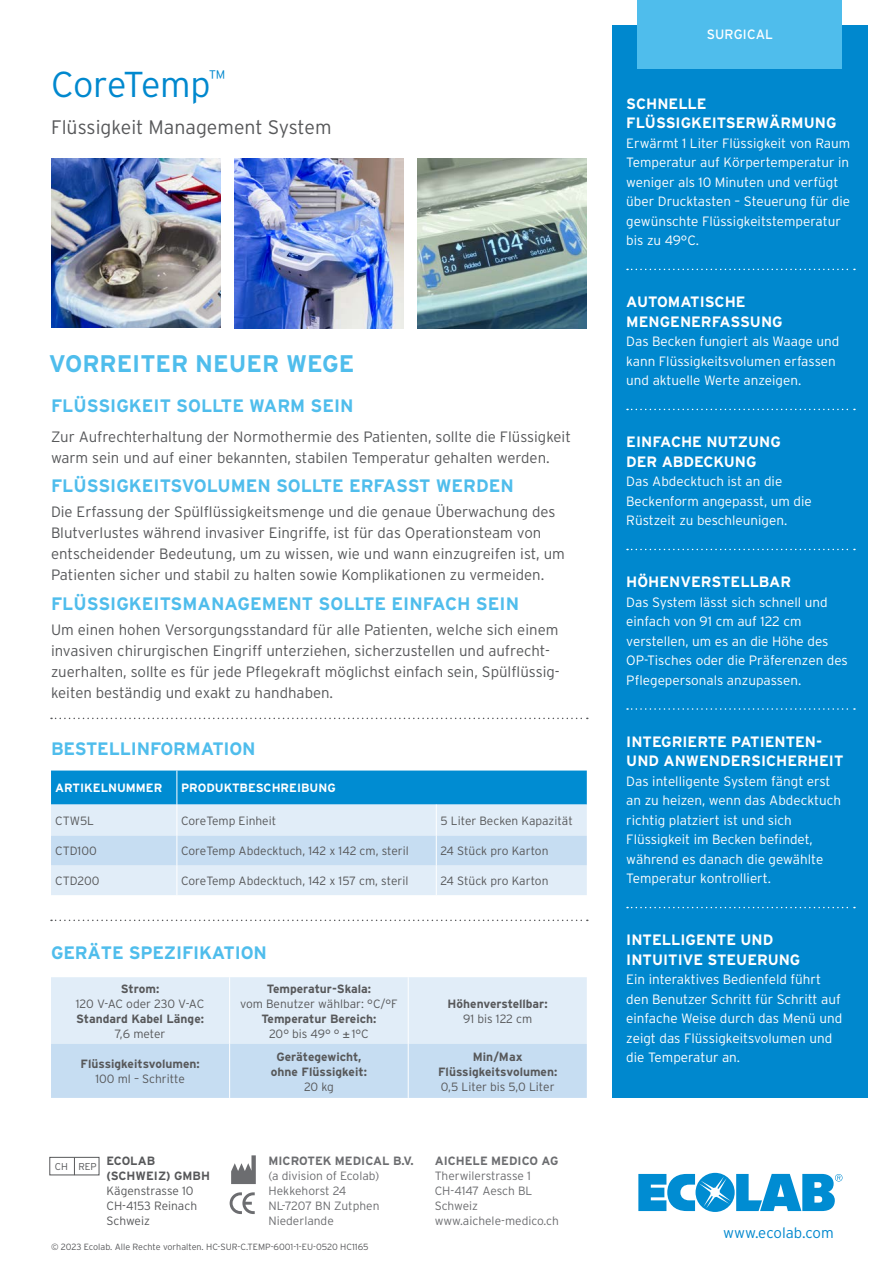
<style>
.page{position:relative;width:893px;height:1263px;background:#fff}
.page>*{position:absolute;margin:0;border:0;box-sizing:border-box;transform-origin:0 0}
.t1{font:300 36px "Interstate";letter-spacing:-.015em;color:#0088ce}
.t2{font:700 24px "Interstate";color:#4fbdec}
.t3{font:300 19.5px "Interstate";color:#57585a}
.t4{font:700 18px "Interstate";color:#4fbdec}
.t5{font:300 15px/21px "Interstate";color:#57585a}
.t6{font:700 15px/19.5px "Interstate";color:#fff}
.t7{font:300 15px "Interstate";color:#0088ce}
.t8{font:300 13.5px/19.5px "Interstate";color:#fff}
.t9{font:13.5px "Interstate";letter-spacing:.005em;color:#fff}
.t10{font:300 12px/15px "Interstate";color:#57585a}
.t11{font:700 12px/15px "Interstate";color:#57585a;text-align:center}
.t12{font:300 12px/15px "Interstate";color:#6c6d70}
.t13{font:700 12px "Interstate";color:#6c6d70}
.t14{font:700 12px "Interstate";color:#fff}
.t15{font:300 9.9px "Interstate";color:#57585a}
.t16{font:300 9px "Interstate";color:#57585a}
</style>
<div class="page">
<svg style="left:230px;top:1192px;width:25px;height:22px"></svg>
<svg style="left:231px;top:1155px;width:25px;height:29px"></svg>
<div style="left:612px;top:26px;width:255px;height:1072px;background:#0088ce"></div>
<svg style="left:627px;top:269px;width:228px;height:1px"></svg>
<svg style="left:627px;top:409px;width:228px;height:1px"></svg>
<svg style="left:627px;top:549px;width:228px;height:1px"></svg>
<svg style="left:627px;top:708px;width:228px;height:2px"></svg>
<svg style="left:627px;top:907px;width:228px;height:1px"></svg>
<div style="left:638px;top:0;width:204px;height:68px;background:#4fbdec"></div>
<svg style="left:638px;top:1173px;width:204px;height:39px"></svg>
<svg style="left:51px;top:718px;width:537px;height:1px"></svg>
<svg style="left:51px;top:919px;width:537px;height:2px"></svg>
<div style="left:51px;top:770px;width:536px;height:34px;background:#008cd2"></div>
<div style="left:51px;top:804px;width:536px;height:91px;background:#e1edf8"></div>
<hr style="left:177px;top:770px;width:1px;height:34px;background:#fff">
<hr style="left:177px;top:804px;width:1px;height:32px;background:#fff">
<hr style="left:436px;top:804px;width:1px;height:32px;background:#fff">
<div style="left:51px;top:836px;width:536px;height:29px;background:#c6ddf2"></div>
<hr style="left:177px;top:865px;width:1px;height:30px;background:#fff">
<hr style="left:436px;top:865px;width:1px;height:30px;background:#fff">
<svg style="left:51px;top:977px;width:536px;height:121px;background:#d5e5f5"></svg>
<hr style="left:229px;top:977px;width:1px;height:67px;background:#fff">
<hr style="left:408px;top:977px;width:1px;height:67px;background:#fff">
<hr style="left:229px;top:1044px;width:1px;height:54px;background:#fff">
<hr style="left:408px;top:1044px;width:1px;height:54px;background:#fff">
<img style="left:234px;top:159px;width:170px;height:169px">
<img style="left:418px;top:159px;width:169px;height:169px">
<img style="left:51px;top:159px;width:169px;height:169px">
<div style="left:49px;top:1157px;width:50px;height:18px;border:1px solid #57585a"></div>
<svg style="left:74px;top:1157px;width:1px;height:18px"></svg>
<h1 class="t1" style="left:51px;top:64px;width:176px">CoreTemp<sup>™</sup></h1>
<h3 class="t3" style="left:51px;top:116px;width:282px">Flüssigkeit Management System</h3>
<h2 class="t2" style="left:49px;top:350px;width:307px">VORREITER NEUER WEGE</h2>
<h3 class="t4" style="left:51px;top:396px;width:304px">FLÜSSIGKEIT SOLLTE WARM SEIN</h3>
<p class="t5" style="left:51px;top:426px;width:521px">Zur Aufrechterhaltung der Normothermie des Patienten, sollte die Flüssigkeit warm sein und auf einer bekannten, stabilen Temperatur gehalten werden.</p>
<h3 class="t4" style="left:51px;top:476px;width:464px">FLÜSSIGKEITSVOLUMEN SOLLTE ERFASST WERDEN</h3>
<p class="t5" style="left:51px;top:501px;width:515px">Die Erfassung der Spülflüssigkeitsmenge und die genaue Überwachung des Blutverlustes während invasiver Eingriffe, ist für das Operationsteam von entscheidender Bedeutung, um zu wissen, wie und wann einzugreifen ist, um Patienten sicher und stabil zu halten sowie Komplikationen zu vermeiden.</p>
<h3 class="t4" style="left:51px;top:593px;width:470px">FLÜSSIGKEITSMANAGEMENT SOLLTE EINFACH SEIN</h3>
<p class="t5" style="left:51px;top:619px;width:510px">Um einen hohen Versorgungsstandard für alle Patienten, welche sich einem invasiven chirurgischen Eingriff unterziehen, sicherzustellen und aufrecht&shy;zuerhalten, sollte es für jede Pflegekraft möglichst einfach sein, Spülflüssig&shy;keiten beständig und exakt zu handhaben.</p>
<h3 class="t4" style="left:51px;top:738px;width:206px">BESTELLINFORMATION</h3>
<p class="t14" style="left:55px;top:781px;width:109px">ARTIKELNUMMER</p>
<p class="t14" style="left:181px;top:781px;width:156px">PRODUKTBESCHREIBUNG</p>
<p class="t10" style="left:55px;top:813px;width:40px">CTW5L</p>
<p class="t10" style="left:181px;top:813px;width:97px">CoreTemp Einheit</p>
<p class="t10" style="left:440px;top:813px;width:134px">5 Liter Becken Kapazität</p>
<p class="t10" style="left:55px;top:843px;width:43px">CTD100</p>
<p class="t10" style="left:181px;top:843px;width:229px">CoreTemp Abdecktuch, 142 x 142 cm, steril</p>
<p class="t10" style="left:440px;top:843px;width:109px">24 Stück pro Karton</p>
<p class="t10" style="left:55px;top:873px;width:46px">CTD200</p>
<p class="t10" style="left:181px;top:873px;width:229px">CoreTemp Abdecktuch, 142 x 157 cm, steril</p>
<p class="t10" style="left:440px;top:873px;width:109px">24 Stück pro Karton</p>
<h3 class="t4" style="left:51px;top:942px;width:217px">GERÄTE SPEZIFIKATION</h3>
<p class="t11" style="left:121px;top:981px;width:40px">Strom:</p>
<p class="t10" style="left:76px;top:996px;width:130px">120 V-AC oder 230 V-AC</p>
<p class="t11" style="left:76px;top:1011px;width:129px">Standard Kabel Länge:</p>
<p class="t10" style="left:115px;top:1026px;width:52px">7,6 meter</p>
<p class="t11" style="left:81px;top:1056px;width:121px">Flüssigkeitsvolumen:</p>
<p class="t10" style="left:95px;top:1071px;width:91px">100 ml – Schritte</p>
<p class="t11" style="left:267px;top:981px;width:106px">Temperatur-Skala:</p>
<p class="t10" style="left:240px;top:996px;width:159px">vom Benutzer wählbar: °C/°F</p>
<p class="t11" style="left:261px;top:1011px;width:117px">Temperatur Bereich:</p>
<p class="t10" style="left:269px;top:1026px;width:101px">20° bis 49° ° ± 1°C</p>
<p class="t11" style="left:271px;top:1049px;width:98px">Gerätegewicht, ohne Flüssigkeit:</p>
<p class="t10" style="left:304px;top:1079px;width:31px">20 kg</p>
<p class="t11" style="left:448px;top:996px;width:102px">Höhenverstellbar:</p>
<p class="t10" style="left:463px;top:1011px;width:71px">91 bis 122 cm</p>
<p class="t11" style="left:438px;top:1049px;width:121px">Min/Max<br>Flüssigkeitsvolumen:</p>
<p class="t10" style="left:441px;top:1079px;width:115px">0,5 Liter bis 5,0 Liter</p>
<p class="t15" style="left:55px;top:1160px;width:43px">CH REP</p>
<p class="t11" style="left:107px;top:1153px;width:105px;text-align:left">ECOLAB (SCHWEIZ) GMBH</p>
<p class="t10" style="left:107px;top:1183px;width:92px">Kägenstrasse 10<br>CH-4153 Reinach<br>Schweiz</p>
<p class="t13" style="left:269px;top:1154px;width:147px">MICROTEK MEDICAL B.V.</p>
<p class="t12" style="left:269px;top:1168px;width:112px">(a division of Ecolab)<br>Hekkehorst 24<br>NL-7207 BN Zutphen<br>Niederlande</p>
<p class="t16" style="left:51px;top:1242px;width:319px">© 2023 Ecolab. Alle Rechte vorhalten. HC-SUR-C.TEMP-6001-1-EU-0520 HC1165</p>
<p class="t13" style="left:435px;top:1154px;width:125px">AICHELE MEDICO AG</p>
<p class="t12" style="left:435px;top:1168px;width:126px">Therwilerstrasse 1<br>CH-4147 Aesch BL<br>Schweiz www.aichele-medico.ch</p>
<p class="t9" style="left:707px;top:27px;width:68px">SURGICAL</p>
<p class="t6" style="left:626px;top:94px;width:212px">SCHNELLE<br>FLÜSSIGKEITSERWÄRMUNG</p>
<p class="t8" style="left:626px;top:133px;width:225px">Erwärmt 1 Liter Flüssigkeit von Raum<br>Temperatur auf Körpertemperatur in weniger als 10 Minuten und verfügt über Drucktasten – Steuerung für die gewünschte Flüssigkeitstemperatur bis zu 49°C.</p>
<p class="t6" style="left:626px;top:292px;width:158px">AUTOMATISCHE<br>MENGENERFASSUNG</p>
<p class="t8" style="left:626px;top:332px;width:214px">Das Becken fungiert als Waage und kann Flüssigkeitsvolumen erfassen und aktuelle Werte anzeigen.</p>
<p class="t6" style="left:626px;top:432px;width:156px">EINFACHE NUTZUNG<br>DER ABDECKUNG</p>
<p class="t8" style="left:626px;top:472px;width:187px">Das Abdecktuch ist an die<br>Beckenform angepasst, um die<br>Rüstzeit zu beschleunigen.</p>
<p class="t6" style="left:626px;top:572px;width:166px">HÖHENVERSTELLBAR</p>
<p class="t8" style="left:626px;top:592px;width:223px">Das System lässt sich schnell und einfach von 91 cm auf 122 cm verstellen, um es an die Höhe des<br>OP-Tisches oder die Präferenzen des<br>Pflegepersonals anzupassen.</p>
<p class="t6" style="left:626px;top:732px;width:219px">INTEGRIERTE PATIENTEN-<br>UND ANWENDERSICHERHEIT</p>
<p class="t8" style="left:626px;top:771px;width:216px">Das intelligente System fängt erst an zu heizen, wenn das Abdecktuch richtig platziert ist und sich<br>Flüssigkeit im Becken befindet, während es danach die gewählte<br>Temperatur kontrolliert.</p>
<p class="t6" style="left:626px;top:930px;width:176px">INTELLIGENTE UND<br>INTUITIVE STEUERUNG</p>
<p class="t8" style="left:626px;top:970px;width:218px">Ein interaktives Bedienfeld führt den Benutzer Schritt für Schritt auf einfache Weise durch das Menü und zeigt das Flüssigkeitsvolumen und die Temperatur an.</p>
<p class="t7" style="left:723px;top:1225px;width:112px">www.ecolab.com</p>
</div>
